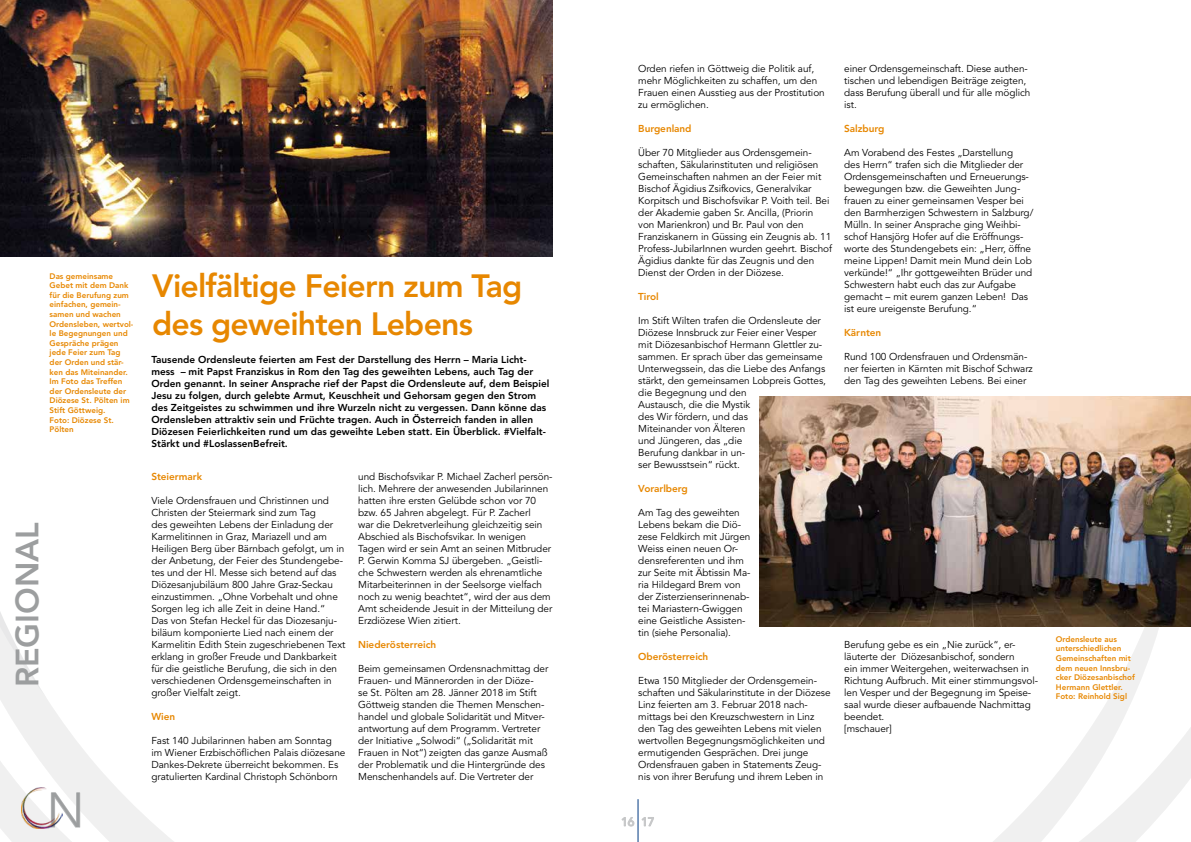
<style>
.page{position:relative;width:1191px;height:842px;background:#fff}
.page>*{position:absolute;margin:0;border:0;box-sizing:border-box;transform-origin:0 0}
.t1{font:300 48.6px "Avenir LT Std";color:#9c9e9f}
.t2{font:800 32px/38.4px "Avenir LT Std";letter-spacing:-.025em;color:#e78700}
.t3{font:800 32px "Avenir LT Std";color:#9c9e9f}
.t4{font:10px/12px "Avenir LT Std";letter-spacing:-.005em;color:#000}
.t5{font:800 10px/12px "Avenir LT Std";color:#000}
.t6{font:800 10px "Avenir LT Std";letter-spacing:-.005em;color:#e78700}
.t7{font:800 8px/9.6px "Avenir LT Std";color:#e78700}
</style>
<div class="page">
<svg style="left:0;top:612px;width:651px;height:230px"></svg>
<svg style="left:759px;top:500px;width:432px;height:342px"></svg>
<svg style="left:62px;top:792px;width:18px;height:36px"></svg>
<img style="left:21px;top:788px;width:41px;height:40px">
<hr style="left:637px;top:799px;width:1px;height:43px;background:#003882">
<svg style="left:621px;top:817px;width:13px;height:9px"></svg>
<svg style="left:641px;top:817px;width:13px;height:9px"></svg>
<img style="left:0;top:0;width:553px;height:257px">
<img style="left:760px;top:396px;width:431px;height:230px">
<p class="t7" style="left:50px;top:271px;width:85px">Das gemeinsame<br>Gebet mit dem Dank für die Berufung zum einfachen, gemein&shy;samen und wachen<br>Ordensleben, wertvol&shy;le Begegnungen und<br>Gespräche prägen jede Feier zum Tag der Orden und stär&shy;ken das Miteinander.<br>Im Foto das Treffen der Ordensleute der<br>Diözese St. Pölten im<br>Stift Göttweig.<br>Foto: Diözese St.<br>Pölten</p>
<h2 class="t3" style="left:8px;top:687px;width:167px;rotate:-90deg">REGIONAL</h2>
<h1 class="t1" style="left:47px;top:782px;width:39px">N</h1>
<h2 class="t2" style="left:152px;top:266px;width:372px">Vielfältige Feiern zum Tag des geweihten Lebens</h2>
<p class="t5" style="left:151px;top:354px;width:399px">Tausende Ordensleute feierten am Fest der Darstellung des Herrn – Maria Licht&shy;mess – mit Papst Franziskus in Rom den Tag des geweihten Lebens, auch Tag der Orden genannt. In seiner Ansprache rief der Papst die Ordensleute auf, dem Beispiel Jesu zu folgen, durch gelebte Armut, Keuschheit und Gehorsam gegen den Strom des Zeitgeistes zu schwimmen und ihre Wurzeln nicht zu vergessen. Dann könne das Ordensleben attraktiv sein und Früchte tragen. Auch in Österreich fanden in allen Diözesen Feierlichkeiten rund um das geweihte Leben statt. Ein Überblick. #Vielfalt-Stärkt und #LoslassenBefreit.</p>
<p class="t6" style="left:151px;top:471px;width:52px">Steiermark</p>
<p class="t4" style="left:151px;top:495px;width:195px">Viele Ordensfrauen und Christinnen und Christen der Steiermark sind zum Tag<br>des geweihten Lebens der Einladung der Karmelitinnen in Graz, Mariazell und am Heiligen Berg über Bärnbach gefolgt, um in der Anbetung, der Feier des Stundengebe&shy;tes und der Hl. Messe sich betend auf das Diözesanjubiläum 800 Jahre Graz-Seckau einzustimmen. „Ohne Vorbehalt und ohne Sorgen leg ich alle Zeit in deine Hand.“<br>Das von Stefan Heckel für das Diozesanju&shy;biläum komponierte Lied nach einem der Karmelitin Edith Stein zugeschriebenen Text erklang in großer Freude und Dankbarkeit für die geistliche Berufung, die sich in den verschiedenen Ordensgemeinschaften in großer Vielfalt zeigt.</p>
<p class="t6" style="left:151px;top:711px;width:25px">Wien</p>
<p class="t4" style="left:151px;top:735px;width:195px">Fast 140 Jubilarinnen haben am Sonntag<br>im Wiener Erzbischöflichen Palais diözesane Dankes-Dekrete überreicht bekommen. Es gratulierten Kardinal Christoph Schönborn</p>
<p class="t4" style="left:358px;top:471px;width:196px">und Bischofsvikar P. Michael Zacherl persön&shy;lich. Mehrere der anwesenden Jubilarinnen hatten ihre ersten Gelübde schon vor 70 bzw. 65 Jahren abgelegt. Für P. Zacherl<br>war die Dekretverleihung gleichzeitig sein Abschied als Bischofsvikar. In wenigen Tagen wird er sein Amt an seinen Mitbruder P. Gerwin Komma SJ übergeben. „Geistli&shy;che Schwestern werden als ehrenamtliche Mitarbeiterinnen in der Seelsorge vielfach noch zu wenig beachtet“, wird der aus dem Amt scheidende Jesuit in der Mitteilung der Erzdiözese Wien zitiert.</p>
<p class="t6" style="left:358px;top:639px;width:79px">Niederösterreich</p>
<p class="t4" style="left:358px;top:663px;width:192px">Beim gemeinsamen Ordensnachmittag der Frauen- und Männerorden in der Diöze-<br>se St. Pölten am 28. Jänner 2018 im Stift Göttweig standen die Themen Menschen&shy;handel und globale Solidarität und Mitver&shy;antwortung auf dem Programm. Vertreter der Initiative „Solwodi“ („Solidarität mit Frauen in Not“) zeigten das ganze Ausmaß der Problematik und die Hintergründe des Menschenhandels auf. Die Vertreter der</p>
<p class="t4" style="left:638px;top:63px;width:188px">Orden riefen in Göttweig die Politik auf, mehr Möglichkeiten zu schaffen, um den Frauen einen Ausstieg aus der Prostitution zu ermöglichen.</p>
<p class="t6" style="left:638px;top:123px;width:55px">Burgenland</p>
<p class="t4" style="left:638px;top:147px;width:195px">Über 70 Mitglieder aus Ordensgemein&shy;schaften, Säkularinstituten und religiösen Gemeinschaften nahmen an der Feier mit Bischof Ägidius Zsifkovics, Generalvikar Korpitsch und Bischofsvikar P. Voith teil. Bei der Akademie gaben Sr. Ancilla, (Priorin<br>von Marienkron) und Br. Paul von den Franziskanern in Güssing ein Zeugnis ab. 11<br>Profess-JubilarInnen wurden geehrt. Bischof Ägidius dankte für das Zeugnis und den Dienst der Orden in der Diözese.</p>
<p class="t6" style="left:638px;top:291px;width:22px">Tirol</p>
<p class="t4" style="left:638px;top:315px;width:189px">Im Stift Wilten trafen die Ordensleute der<br>Diözese Innsbruck zur Feier einer Vesper mit Diözesanbischof Hermann Glettler zu&shy;sammen. Er sprach über das gemeinsame<br>Unterwegssein, das die Liebe des Anfangs stärkt, den gemeinsamen Lobpreis Gottes, die Begegnung und den<br>Austausch, die die Mystik<br>des Wir fördern, und das<br>Miteinander von Älteren<br>und Jüngeren, das „die<br>Berufung dankbar in un-<br>ser Bewusstsein“ rückt.</p>
<p class="t6" style="left:638px;top:483px;width:51px">Vorarlberg</p>
<p class="t4" style="left:638px;top:507px;width:114px">Am Tag des geweihten<br>Lebens bekam die Diö&shy;zese Feldkirch mit Jürgen<br>Weiss einen neuen Or&shy;densreferenten und ihm zur Seite mit Äbtissin Ma&shy;ria Hildegard Brem von der Zisterzienserinnenab&shy;tei Mariastern-Gwiggen eine Geistliche Assisten&shy;tin (siehe Personalia).</p>
<p class="t6" style="left:638px;top:651px;width:72px">Oberösterreich</p>
<p class="t4" style="left:638px;top:675px;width:194px">Etwa 150 Mitglieder der Ordensgemein&shy;schaften und Säkularinstitute in der Diözese Linz feierten am 3. Februar 2018 nach&shy;mittags bei den Kreuzschwestern in Linz den Tag des geweihten Lebens mit vielen wertvollen Begegnungsmöglichkeiten und ermutigenden Gesprächen. Drei junge Ordensfrauen gaben in Statements Zeug&shy;nis von ihrer Berufung und ihrem Leben in</p>
<p class="t4" style="left:844px;top:63px;width:188px">einer Ordensgemeinschaft. Diese authen&shy;tischen und lebendigen Beiträge zeigten, dass Berufung überall und für alle möglich ist.</p>
<p class="t6" style="left:844px;top:123px;width:42px">Salzburg</p>
<p class="t4" style="left:844px;top:147px;width:191px">Am Vorabend des Festes „Darstellung<br>des Herrn“ trafen sich die Mitglieder der Ordensgemeinschaften und Erneuerungs&shy;bewegungen bzw. die Geweihten Jung&shy;frauen zu einer gemeinsamen Vesper bei den Barmherzigen Schwestern in Salzburg/ Mülln. In seiner Ansprache ging Weihbi&shy;schof Hansjörg Hofer auf die Eröffnungs&shy;worte des Stundengebets ein: „Herr, öffne meine Lippen! Damit mein Mund dein Lob verkünde!“ „Ihr gottgeweihten Brüder und Schwestern habt euch das zur Aufgabe gemacht – mit eurem ganzen Leben! Das ist eure ureigenste Berufung.“</p>
<p class="t6" style="left:844px;top:327px;width:39px">Kärnten</p>
<p class="t4" style="left:844px;top:351px;width:190px">Rund 100 Ordensfrauen und Ordensmän&shy;ner feierten in Kärnten mit Bischof Schwarz den Tag des geweihten Lebens. Bei einer</p>
<p class="t4" style="left:844px;top:639px;width:195px">Berufung gebe es ein „Nie zurück“, er&shy;läuterte der Diözesanbischof, sondern<br>ein immer Weitergehen, weiterwachsen in Richtung Aufbruch. Mit einer stimmungsvol&shy;len Vesper und der Begegnung im Speise&shy;saal wurde dieser aufbauende Nachmittag beendet.<br>[mschauer]</p>
<p class="t7" style="left:1055px;top:634px;width:80px">Ordensleute aus unterschiedlichen<br>Gemeinschaften mit dem neuen Innsbru&shy;cker Diözesanbischof<br>Hermann Glettler.<br>Foto: Reinhold Sigl</p>
</div>
